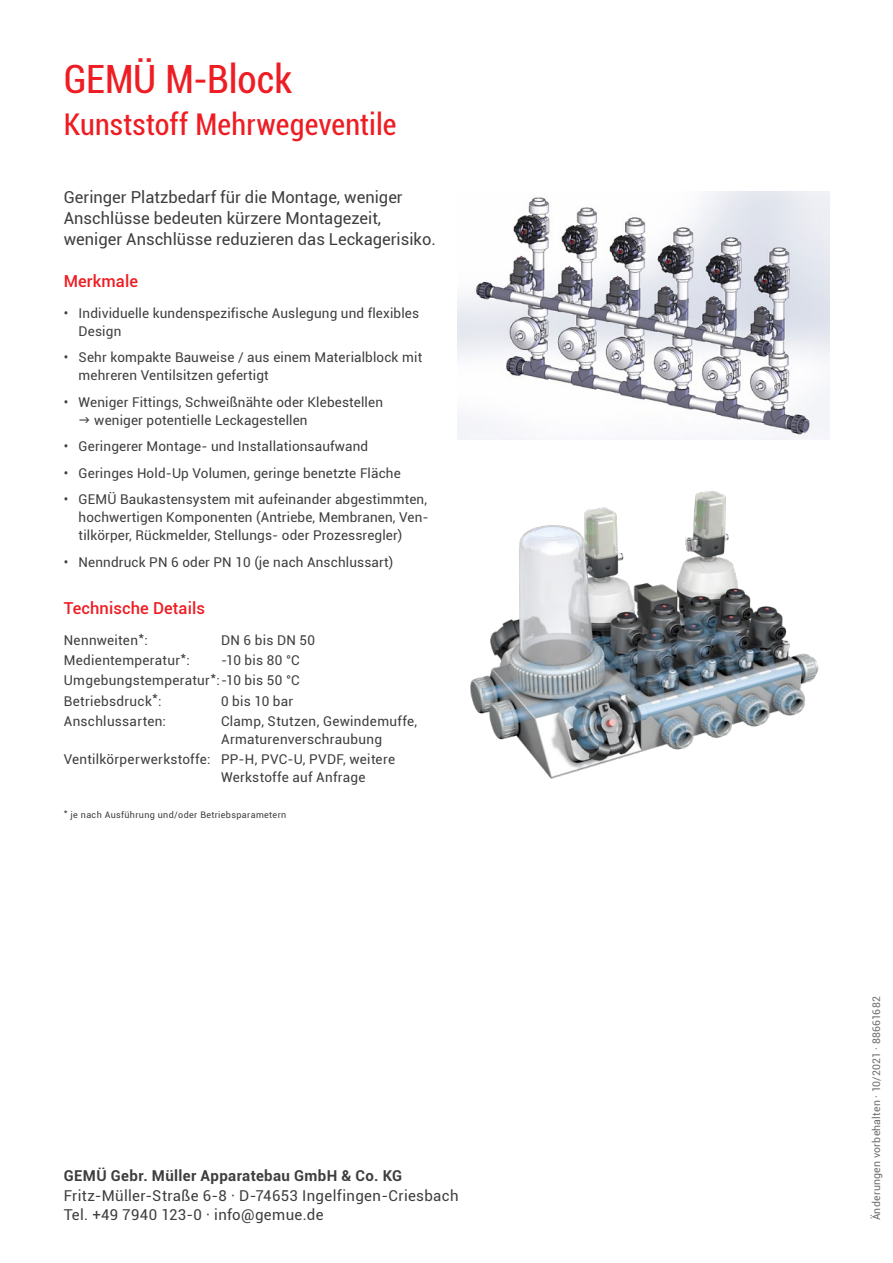
<style>
.page{position:relative;width:893px;height:1263px;background:#fff}
.page>*{position:absolute;margin:0;border:0;box-sizing:border-box;transform-origin:0 0}
.t1{font:condensed 39px "Roboto";color:#ee1d23}
.t2{font:condensed 30px "Roboto";letter-spacing:.005em;color:#ee1d23}
.t3{font:16.5px/21px "Roboto";color:#3e3e3f}
.t4{font:500 16.5px "Roboto";letter-spacing:.005em;color:#ee1d23}
.t5{font:15px/19.5px "Roboto";letter-spacing:.02em;color:#3e3e3f}
.t6{font:700 15px "Roboto";letter-spacing:.025em;color:#3e3e3f}
.t7{font:13.5px/18px "Roboto";letter-spacing:.01em;color:#3e3e3f}
.t8{font:10.5px "Roboto";letter-spacing:.025em;color:#6c6d70}
.t9{font:9px "Roboto";letter-spacing:.04em;color:#3e3e3f}
</style>
<div class="page">
<img style="left:457px;top:191px;width:372px;height:248px">
<img style="left:470px;top:491px;width:349px;height:288px">
<h1 class="t1" style="left:64px;top:52px;width:230px">GEMÜ M-Block</h1>
<h2 class="t2" style="left:64px;top:104px;width:334px">Kunststoff Mehrwegeventile</h2>
<p class="t3" style="left:64px;top:186px;width:374px">Geringer Platzbedarf für die Montage, weniger<br>Anschlüsse bedeuten kürzere Montagezeit, weniger Anschlüsse reduzieren das Leckagerisiko.</p>
<p class="t4" style="left:64px;top:270px;width:76px">Merkmale</p>
<p class="t7" style="left:79px;top:304px;width:342px;text-indent:-15px">• Individuelle kundenspezifische Auslegung und flexibles<br>Design</p>
<p class="t7" style="left:79px;top:348px;width:345px;text-indent:-15px">• Sehr kompakte Bauweise / aus einem Materialblock mit mehreren Ventilsitzen gefertigt</p>
<p class="t7" style="left:94px;top:393px;width:290px;text-indent:-31px">• Weniger Fittings, Schweißnähte oder Klebestellen weniger potentielle Leckagestellen</p>
<p class="t7" style="left:64px;top:437px;width:306px">• Geringerer Montage- und Installationsaufwand</p>
<p class="t7" style="left:64px;top:464px;width:338px">• Geringes Hold-Up Volumen, geringe benetzte Fläche</p>
<p class="t7" style="left:79px;top:490px;width:351px;text-align:justify;text-indent:-15px">• GEMÜ Baukastensystem mit aufeinander abgestimmten, hochwertigen Komponenten (Antriebe, Membranen, Ven&shy;tilkörper, Rückmelder, Stellungs- oder Prozessregler)</p>
<p class="t7" style="left:64px;top:553px;width:331px">• Nenndruck PN 6 oder PN 10 (je nach Anschlussart)</p>
<p class="t4" style="left:64px;top:597px;width:143px">Technische Details</p>
<p class="t7" style="left:64px;top:631px;width:86px">Nennweiten*:</p>
<p class="t7" style="left:221px;top:631px;width:96px">DN 6 bis DN 50</p>
<p class="t7" style="left:64px;top:651px;width:128px">Medientemperatur*:</p>
<p class="t7" style="left:64px;top:650px;width:238px;line-height:20.1px;text-align:justify;text-indent:157px">-10 bis 80 °C Umgebungstemperatur*:-10 bis 50 °C Betriebsdruck*:</p>
<p class="t7" style="left:221px;top:691px;width:74px">0 bis 10 bar</p>
<p class="t7" style="left:64px;top:711px;width:104px">Anschlussarten:</p>
<p class="t7" style="left:221px;top:711px;width:198px">Clamp, Stutzen, Gewindemuffe,<br>Armaturenverschraubung</p>
<p class="t7" style="left:221px;top:749px;width:176px;text-indent:-157px">Ventilkörperwerkstoffe: PP-H, PVC-U, PVDF, weitere<br>Werkstoffe auf Anfrage</p>
<p class="t9" style="left:64px;top:808px;width:224px">* je nach Ausführung und/oder Betriebsparametern</p>
<p class="t6" style="left:64px;top:1165px;width:340px">GEMÜ Gebr. Müller Apparatebau GmbH &amp; Co. KG</p>
<p class="t5" style="left:64px;top:1185px;width:396px">Fritz-Müller-Straße 6-8 · D-74653 Ingelfingen-Criesbach<br>Tel. +49 7940 123-0 · info@gemue.de</p>
<p class="t8" style="left:869px;top:1220px;width:226px;rotate:-90deg">Änderungen vorbehalten · 10/2021 · 88661682</p>
</div>
